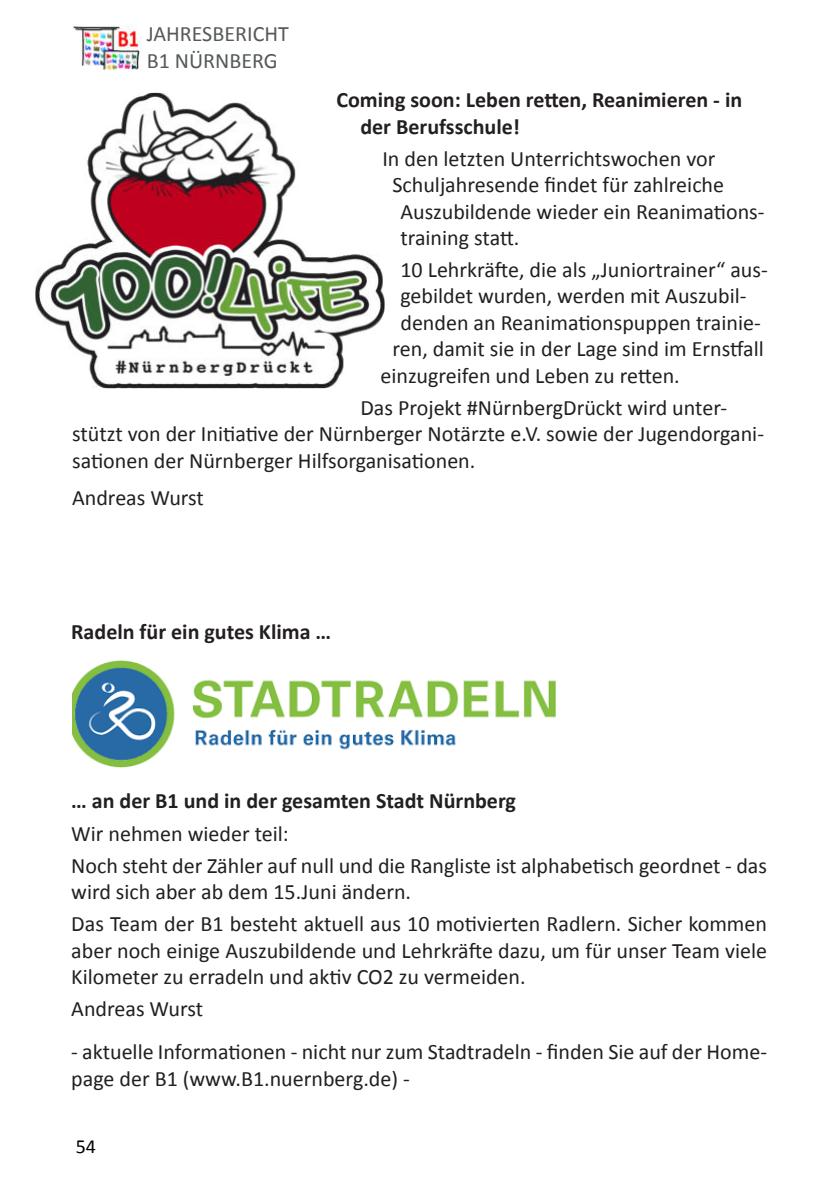
<style>
.page{position:relative;width:840px;height:1191px;background:#fff}
.page>*{position:absolute;margin:0;border:0;box-sizing:border-box;transform-origin:0 0}
.t1{font:22px/26.4px "Calibri";color:#231f20}
.t2{font:700 22px/26.4px "Calibri";color:#231f20}
.t3{font:22px/26.4px "Calibri";color:#55595a}
.t4{font:20px "Calibri";color:#000002}
</style>
<div class="page">
<img style="left:73px;top:25px;width:67px;height:44px">
<img style="left:35px;top:93px;width:349px;height:295px">
<img style="left:72px;top:660px;width:482px;height:108px">
<p class="t3" style="left:147px;top:21px;width:143px">JAHRESBERICHT<br>B1 NÜRNBERG</p>
<p class="t2" style="left:360px;top:86px;width:383px;text-indent:-24px">Coming soon: Leben retten, Reanimieren - in der Berufsschule!</p>
<p class="t1" style="left:382px;top:144px;width:334px">In den letzten Unterrichtswochen vor</p>
<p class="t1" style="left:392px;top:171px;width:333px">Schuljahresende findet für zahlreiche</p>
<p class="t1" style="left:400px;top:197px;width:365px">Auszubildende wieder ein Reanimations-</p>
<p class="t1" style="left:400px;top:223px;width:120px">training statt.</p>
<p class="t1" style="left:400px;top:255px;width:368px">10 Lehrkräfte, die als „Juniortrainer“ aus-</p>
<p class="t1" style="left:400px;top:282px;width:347px">gebildet wurden, werden mit Auszubil-</p>
<p class="t1" style="left:400px;top:308px;width:361px">denden an Reanimationspuppen trainie-</p>
<p class="t1" style="left:392px;top:335px;width:372px">ren, damit sie in der Lage sind im Ernstfall</p>
<p class="t1" style="left:380px;top:361px;width:301px">einzugreifen und Leben zu retten.</p>
<p class="t1" style="left:72px;top:393px;width:693px;text-indent:288px">Das Projekt #NürnbergDrückt wird unter&shy;stützt von der Initiative der Nürnberger Notärzte e.V. sowie der Jugendorgani&shy;sationen der Nürnberger Hilfsorganisationen.</p>
<p class="t1" style="left:72px;top:484px;width:133px">Andreas Wurst</p>
<p class="t2" style="left:71px;top:617px;width:261px">Radeln für ein gutes Klima …</p>
<p class="t2" style="left:71px;top:787px;width:446px">… an der B1 und in der gesamten Stadt Nürnberg</p>
<p class="t1" style="left:71px;top:816px;width:697px;line-height:32px">Wir nehmen wieder teil:<br>Noch steht der Zähler auf null und die Rangliste ist alphabetisch geordnet - das</p>
<p class="t1" style="left:71px;top:874px;width:697px;line-height:32px">wird sich aber ab dem 15.Juni ändern.<br>Das Team der B1 besteht aktuell aus 10 motivierten Radlern. Sicher kommen</p>
<p class="t1" style="left:71px;top:936px;width:697px">aber noch einige Auszubildende und Lehrkräfte dazu, um für unser Team viele<br>Kilometer zu erradeln und aktiv CO2 zu vermeiden.</p>
<p class="t1" style="left:71px;top:994px;width:133px">Andreas Wurst</p>
<p class="t1" style="left:71px;top:1037px;width:697px">- aktuelle Informationen - nicht nur zum Stadtradeln - finden Sie auf der Home&shy;page der B1 (www.B1.nuernberg.de) -</p>
<p class="t4" style="left:76px;top:1134px;width:22px">54</p>
</div>
